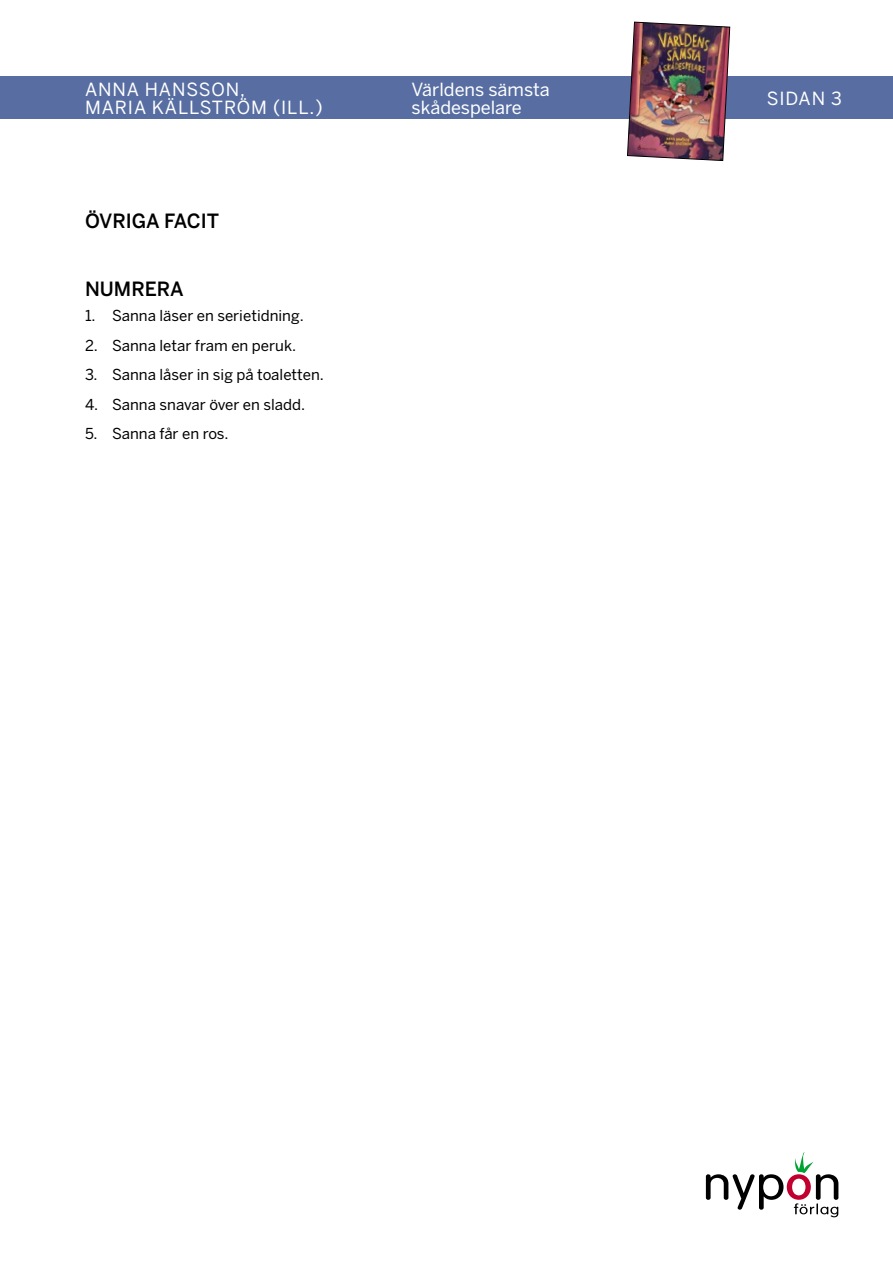
<style>
.page{position:relative;width:893px;height:1263px;background:#fff}
.page>*{position:absolute;margin:0;border:0;box-sizing:border-box;transform-origin:0 0}
.t1{font:500 19.5px "Benton Sans";color:#000}
.t2{font:18px/18px "Benton Sans";letter-spacing:.05em;color:#fff}
.t3{font:18px/18px "Benton Sans";color:#fff}
.t4{font:18px "Benton Sans";letter-spacing:.02em;color:#fff}
.t5{font:15px "Benton Sans";color:#000}
</style>
<div class="page">
<svg style="left:706px;top:1152px;width:132px;height:65px"></svg>
<div style="left:0;top:77px;width:893px;height:42px;background:#586ea2"></div>
<img style="left:627px;top:21px;width:103px;height:140px">
<p class="t2" style="left:85px;top:80px;width:239px">ANNA HANSSON,<br>MARIA KÄLLSTRÖM (ILL.)</p>
<p class="t4" style="left:767px;top:87px;width:77px">SIDAN 3</p>
<p class="t3" style="left:412px;top:80px;width:140px">Världens sämsta skådespelare</p>
<h1 class="t1" style="left:85px;top:209px;width:136px">ÖVRIGA FACIT</h1>
<h1 class="t1" style="left:85px;top:277px;width:100px">NUMRERA</h1>
<p class="t5" style="left:85px;top:306px;width:220px">1. Sanna läser en serietidning.</p>
<p class="t5" style="left:85px;top:336px;width:213px">2. Sanna letar fram en peruk.</p>
<p class="t5" style="left:85px;top:365px;width:240px">3. Sanna låser in sig på toaletten.</p>
<p class="t5" style="left:85px;top:395px;width:222px">4. Sanna snavar över en sladd.</p>
<p class="t5" style="left:85px;top:424px;width:145px">5. Sanna får en ros.</p>
</div>
